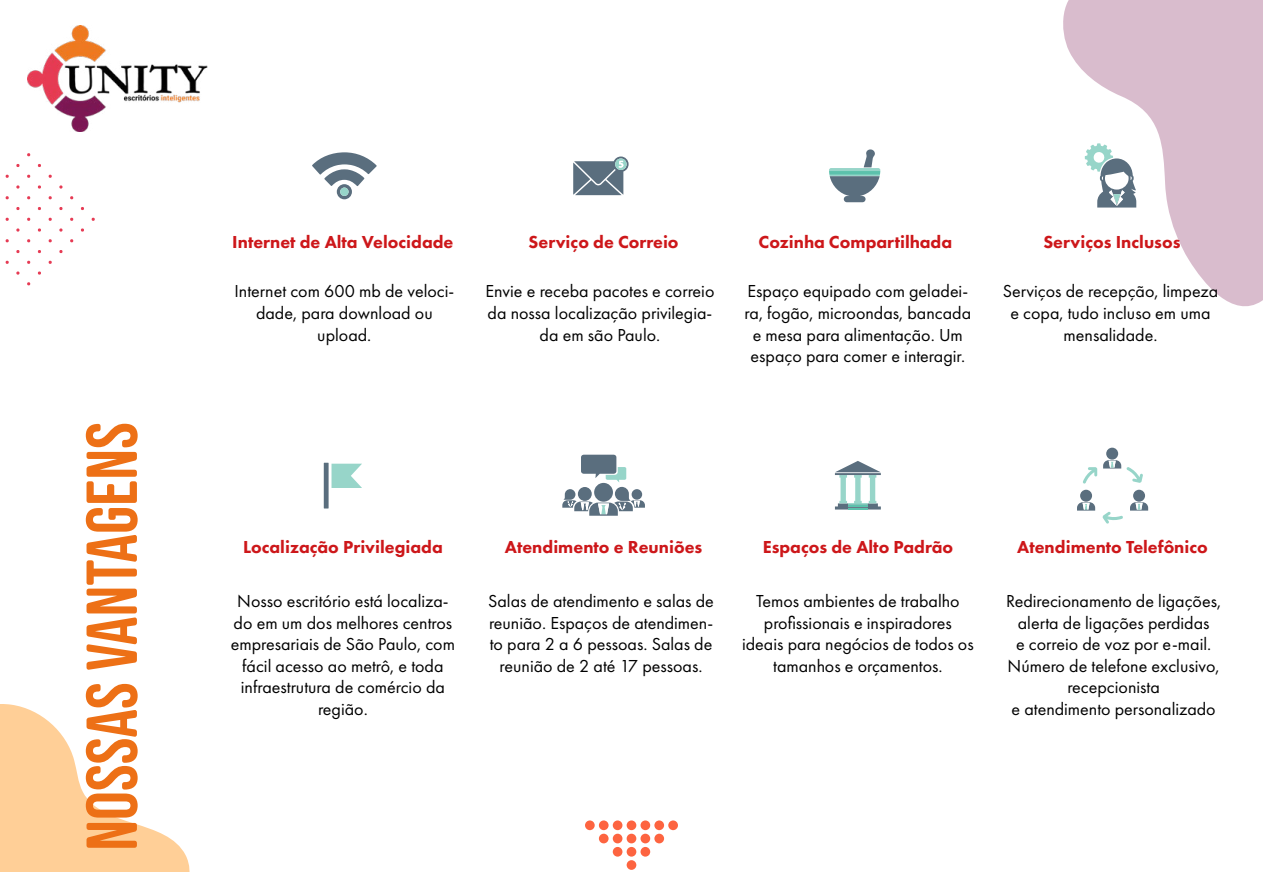
<style>
.page{position:relative;width:1263px;height:872px;background:#fff}
.page>*{position:absolute;margin:0;border:0;box-sizing:border-box;transform-origin:0 0}
.t1{font:72px "Bebas Neue Semi Rounded";color:#ed7016}
.t2{font:18px/21.6px "Futura PT";color:#000;text-align:center}
.t3{font:800 18px "Futura PT";color:#cd171a}
</style>
<div class="page">
<img style="left:27px;top:26px;width:181px;height:105px">
<svg style="left:0;top:704px;width:190px;height:168px"></svg>
<svg style="left:1063px;top:0;width:200px;height:306px;fill:#d9bccd"></svg>
<svg style="left:91px;top:217px;width:4px;height:4px"></svg>
<svg style="left:81px;top:228px;width:3px;height:4px"></svg>
<svg style="left:59px;top:250px;width:4px;height:3px"></svg>
<svg style="left:48px;top:260px;width:4px;height:4px"></svg>
<svg style="left:38px;top:271px;width:3px;height:4px"></svg>
<svg style="left:59px;top:228px;width:4px;height:4px"></svg>
<svg style="left:16px;top:271px;width:4px;height:4px"></svg>
<svg style="left:59px;top:207px;width:4px;height:3px"></svg>
<svg style="left:48px;top:217px;width:4px;height:4px"></svg>
<svg style="left:38px;top:228px;width:3px;height:4px"></svg>
<svg style="left:16px;top:250px;width:4px;height:3px"></svg>
<svg style="left:5px;top:260px;width:4px;height:4px"></svg>
<svg style="left:59px;top:185px;width:4px;height:4px"></svg>
<svg style="left:16px;top:228px;width:4px;height:4px"></svg>
<svg style="left:48px;top:174px;width:4px;height:4px"></svg>
<svg style="left:38px;top:185px;width:3px;height:4px"></svg>
<svg style="left:16px;top:207px;width:4px;height:3px"></svg>
<svg style="left:5px;top:217px;width:4px;height:4px"></svg>
<svg style="left:16px;top:185px;width:4px;height:4px"></svg>
<svg style="left:16px;top:164px;width:4px;height:3px"></svg>
<svg style="left:5px;top:174px;width:4px;height:4px"></svg>
<svg style="left:312px;top:152px;width:65px;height:47px"></svg>
<div style="left:340px;top:187px;width:9px;height:9px;background:#97d5c9;border-radius:50%"></div>
<svg style="left:573px;top:156px;width:56px;height:39px"></svg>
<svg style="left:829px;top:149px;width:51px;height:53px"></svg>
<svg style="left:1085px;top:143px;width:51px;height:64px"></svg>
<svg style="left:324px;top:463px;width:38px;height:45px"></svg>
<svg style="left:562px;top:455px;width:83px;height:61px"></svg>
<svg style="left:835px;top:461px;width:46px;height:48px"></svg>
<div style="left:1106px;top:447px;width:12px;height:12px;background:#5a6e7e;border-radius:50%"></div>
<div style="left:1080px;top:490px;width:12px;height:12px;background:#5a6e7e;border-radius:50%"></div>
<svg style="left:1077px;top:502px;width:18px;height:8px"></svg>
<div style="left:1133px;top:490px;width:12px;height:12px;background:#5a6e7e;border-radius:50%"></div>
<svg style="left:1130px;top:502px;width:18px;height:8px"></svg>
<svg style="left:1083px;top:467px;width:14px;height:16px"></svg>
<svg style="left:1103px;top:460px;width:40px;height:23px"></svg>
<svg style="left:1102px;top:511px;width:21px;height:12px"></svg>
<div style="left:668px;top:820px;width:10px;height:10px;background:#fd6440;border-radius:50%"></div>
<div style="left:654px;top:820px;width:10px;height:10px;background:#fd6440;border-radius:50%"></div>
<div style="left:640px;top:820px;width:10px;height:10px;background:#fd6440;border-radius:50%"></div>
<div style="left:627px;top:820px;width:9px;height:10px;background:#fd6440;border-radius:50%"></div>
<div style="left:613px;top:820px;width:9px;height:10px;background:#fd6440;border-radius:50%"></div>
<div style="left:599px;top:820px;width:10px;height:10px;background:#fd6440;border-radius:50%"></div>
<div style="left:585px;top:820px;width:10px;height:10px;background:#fd6440;border-radius:50%"></div>
<div style="left:654px;top:833px;width:10px;height:10px;background:#fd6440;border-radius:50%"></div>
<div style="left:640px;top:833px;width:10px;height:10px;background:#fd6440;border-radius:50%"></div>
<div style="left:627px;top:833px;width:9px;height:10px;background:#fd6440;border-radius:50%"></div>
<div style="left:613px;top:833px;width:9px;height:10px;background:#fd6440;border-radius:50%"></div>
<div style="left:599px;top:833px;width:10px;height:10px;background:#fd6440;border-radius:50%"></div>
<div style="left:640px;top:847px;width:10px;height:9px;background:#fd6440;border-radius:50%"></div>
<div style="left:627px;top:847px;width:9px;height:9px;background:#fd6440;border-radius:50%"></div>
<div style="left:613px;top:847px;width:9px;height:9px;background:#fd6440;border-radius:50%"></div>
<div style="left:627px;top:860px;width:9px;height:10px;background:#fd6440;border-radius:50%"></div>
<h1 class="t1" style="left:71px;top:850px;width:430px;rotate:-90deg">Nossas vantagens</h1>
<p class="t3" style="left:232px;top:231px;width:223px">Internet de Alta Velocidade</p>
<p class="t2" style="left:234px;top:280px;width:221px">Internet com 600 mb de veloci&shy;dade, para download ou upload.</p>
<p class="t3" style="left:529px;top:231px;width:152px">Serviço de Correio</p>
<p class="t3" style="left:759px;top:231px;width:195px">Cozinha Compartilhada</p>
<p class="t3" style="left:1043px;top:231px;width:139px">Serviços Inclusos</p>
<p class="t2" style="left:485px;top:280px;width:230px">Envie e receba pacotes e correio da nossa localização privilegia&shy;da em são Paulo.</p>
<p class="t2" style="left:744px;top:280px;width:228px">Espaço equipado com geladei&shy;ra, fogão, microondas, bancada e mesa para alimentação. Um espaço para comer e interagir.</p>
<p class="t2" style="left:1003px;top:280px;width:217px">Serviços de recepção, limpeza e copa, tudo incluso em uma mensalidade.</p>
<p class="t3" style="left:243px;top:536px;width:201px">Localização Privilegiada</p>
<p class="t3" style="left:505px;top:536px;width:199px">Atendimento e Reuniões</p>
<p class="t3" style="left:763px;top:536px;width:192px">Espaços de Alto Padrão</p>
<p class="t3" style="left:1017px;top:536px;width:192px">Atendimento Telefônico</p>
<p class="t2" style="left:231px;top:590px;width:226px">Nosso escritório está localiza&shy;do em um dos melhores centros empresariais de São Paulo, com fácil acesso ao metrô, e toda infraestrutura de comércio da região.</p>
<p class="t2" style="left:488px;top:590px;width:227px">Salas de atendimento e salas de reunião. Espaços de atendimen&shy;to para 2 a 6 pessoas. Salas de reunião de 2 até 17 pessoas.</p>
<p class="t2" style="left:742px;top:590px;width:233px">Temos ambientes de trabalho profissionais e inspiradores ideais para negócios de todos os tamanhos e orçamentos.</p>
<p class="t2" style="left:1006px;top:590px;width:216px">Redirecionamento de ligações, alerta de ligações perdidas<br>e correio de voz por e-mail.<br>Número de telefone exclusivo, recepcionista<br>e atendimento personalizado</p>
</div>
